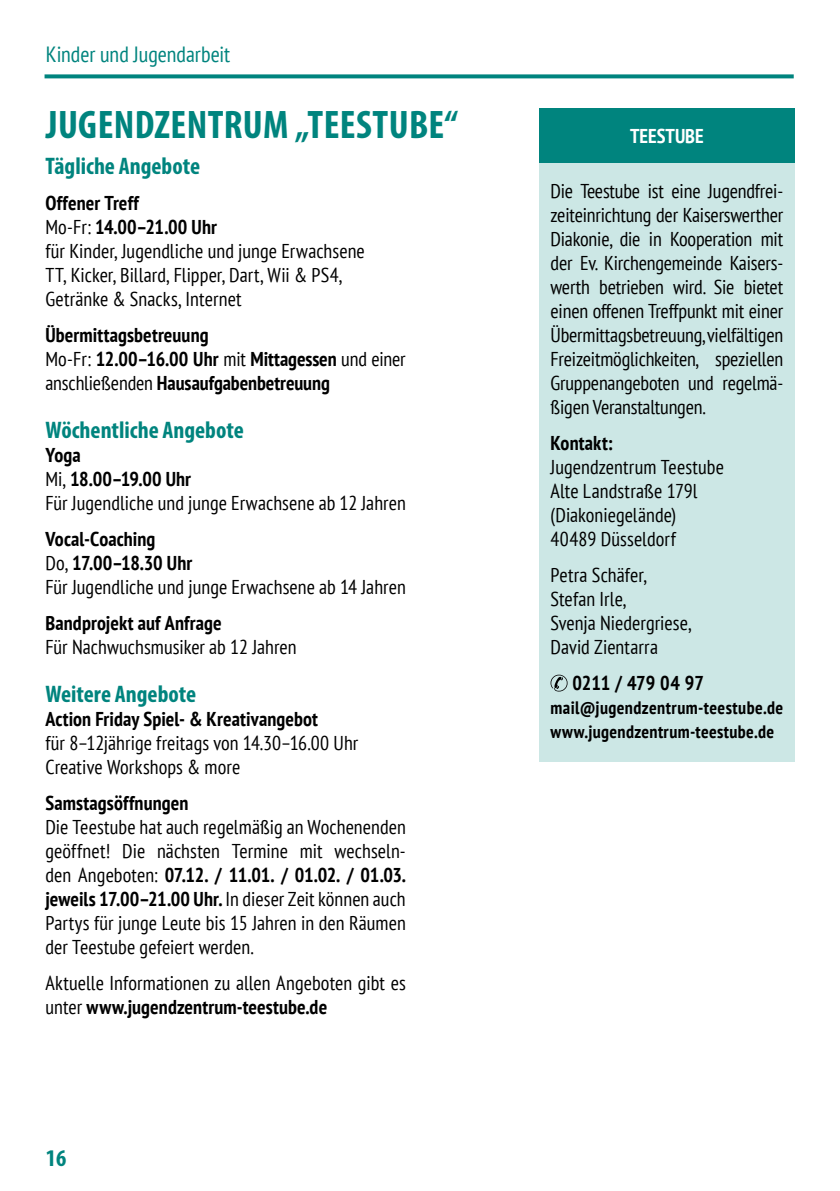
<style>
.page{position:relative;width:840px;height:1191px;background:#fff}
.page>*{position:absolute;margin:0;border:0;box-sizing:border-box;transform-origin:0 0}
.t1{font:700 condensed 40px "Myriad Pro";letter-spacing:.01em;color:#00847e}
.t2{font:700 condensed 24px "Myriad Pro";color:#00847e}
.t3{font:condensed 22px "PT Sans";color:#00847e}
.t4{font:condensed 20px/24px "PT Sans";letter-spacing:.005em;color:#000}
.t5{font:700 condensed 20px/24px "PT Sans";letter-spacing:.005em;color:#000}
.t6{font:700 condensed 20px "PT Sans";color:#fff}
.t7{font:700 condensed 18px/24px "PT Sans";letter-spacing:.02em;color:#000}
.s1{font-weight:700}
.s2{font-weight:400}
</style>
<div class="page">
<svg style="left:45px;top:74px;width:748px;height:4px;background:#19908b"></svg>
<div style="left:539px;top:163px;width:255px;height:599px;background:#cce7e5"></div>
<svg style="left:550px;top:674px;width:17px;height:17px"></svg>
<div style="left:539px;top:108px;width:255px;height:55px;background:#00847e"></div>
<p class="t3" style="left:46px;top:40px;width:186px">Kinder und Jugendarbeit</p>
<h1 class="t1" style="left:46px;top:100px;width:413px">JUGENDZENTRUM „TEESTUBE“</h1>
<p class="t2" style="left:45px;top:151px;width:156px">Tägliche Angebote</p>
<p class="t4" style="left:45px;top:190px;width:321px"><span class="s1">Offener Treff<br></span>Mo-Fr: <span class="s1">14.00–21.00 Uhr<br></span>für Kinder, Jugendliche und junge Erwachsene<br>TT, Kicker, Billard, Flipper, Dart, Wii &amp; PS4,<br>Getränke &amp; Snacks, Internet</p>
<p class="t5" style="left:45px;top:322px;width:361px">Übermittagsbetreuung<br><span class="s2">Mo-Fr:</span> 12.00–16.00 Uhr <span class="s2">mit</span> Mittagessen <span class="s2">und einer anschließenden</span> Hausaufgabenbetreuung</p>
<p class="t2" style="left:45px;top:415px;width:200px">Wöchentliche Angebote</p>
<p class="t4" style="left:45px;top:442px;width:362px"><span class="s1">Yoga<br></span>Mi, <span class="s1">18.00–19.00 Uhr<br></span>Für Jugendliche und junge Erwachsene ab 12 Jahren</p>
<p class="t4" style="left:45px;top:526px;width:362px"><span class="s1">Vocal-Coaching<br></span>Do, <span class="s1">17.00–18.30 Uhr<br></span>Für Jugendliche und junge Erwachsene ab 14 Jahren</p>
<p class="t5" style="left:45px;top:610px;width:178px">Bandprojekt auf Anfrage</p>
<p class="t4" style="left:45px;top:634px;width:252px">Für Nachwuchsmusiker ab 12 Jahren</p>
<p class="t2" style="left:45px;top:679px;width:152px">Weitere Angebote</p>
<p class="t5" style="left:45px;top:706px;width:274px">Action Friday Spiel- &amp; Kreativangebot</p>
<p class="t4" style="left:45px;top:730px;width:314px">für 8–12jährige freitags von 14.30–16.00 Uhr<br>Creative Workshops &amp; more</p>
<p class="t5" style="left:45px;top:790px;width:144px">Samstagsöffnungen</p>
<p class="t4" style="left:45px;top:814px;width:362px;text-align:justify">Die Teestube hat auch regelmäßig an Wochenenden geöffnet! Die nächsten Termine mit wechseln&shy;den Angeboten: <span class="s1">07.12. / 11.01. / 01.02. / 01.03. jeweils 17.00–21.00 Uhr.</span> In dieser Zeit können auch Partys für junge Leute bis 15 Jahren in den Räumen der Teestube gefeiert werden.</p>
<p class="t4" style="left:45px;top:970px;width:362px">Aktuelle Informationen zu allen Angeboten gibt es unter <span class="s1">www.jugendzentrum-teestube.de</span></p>
<p class="t2" style="left:46px;top:1143px;width:22px">16</p>
<p class="t6" style="left:629px;top:122px;width:75px">TEESTUBE</p>
<p class="t4" style="left:550px;top:178px;width:234px;text-align:justify">Die Teestube ist eine Jugendfrei&shy;zeiteinrichtung der Kaiserswerther Diakonie, die in Kooperation mit der Ev. Kirchengemeinde Kaisers&shy;werth betrieben wird. Sie bietet einen offenen Treffpunkt mit einer Übermittagsbetreuung, vielfältigen Freizeitmöglichkeiten, speziellen Gruppenangeboten und regelmä&shy;ßigen Veranstaltungen.</p>
<p class="t5" style="left:550px;top:430px;width:64px">Kontakt:</p>
<p class="t4" style="left:550px;top:454px;width:175px">Jugendzentrum Teestube<br>Alte Landstraße 179l (Diakoniegelände)<br>40489 Düsseldorf</p>
<p class="t4" style="left:550px;top:562px;width:142px">Petra Schäfer,<br>Stefan Irle,<br>Svenja Niedergriese,<br>David Zientarra</p>
<p class="t5" style="left:572px;top:670px;width:133px">0211 / 479 04 97</p>
<p class="t7" style="left:550px;top:695px;width:234px">mail@jugendzentrum-teestube.de www.jugendzentrum-teestube.de</p>
</div>
